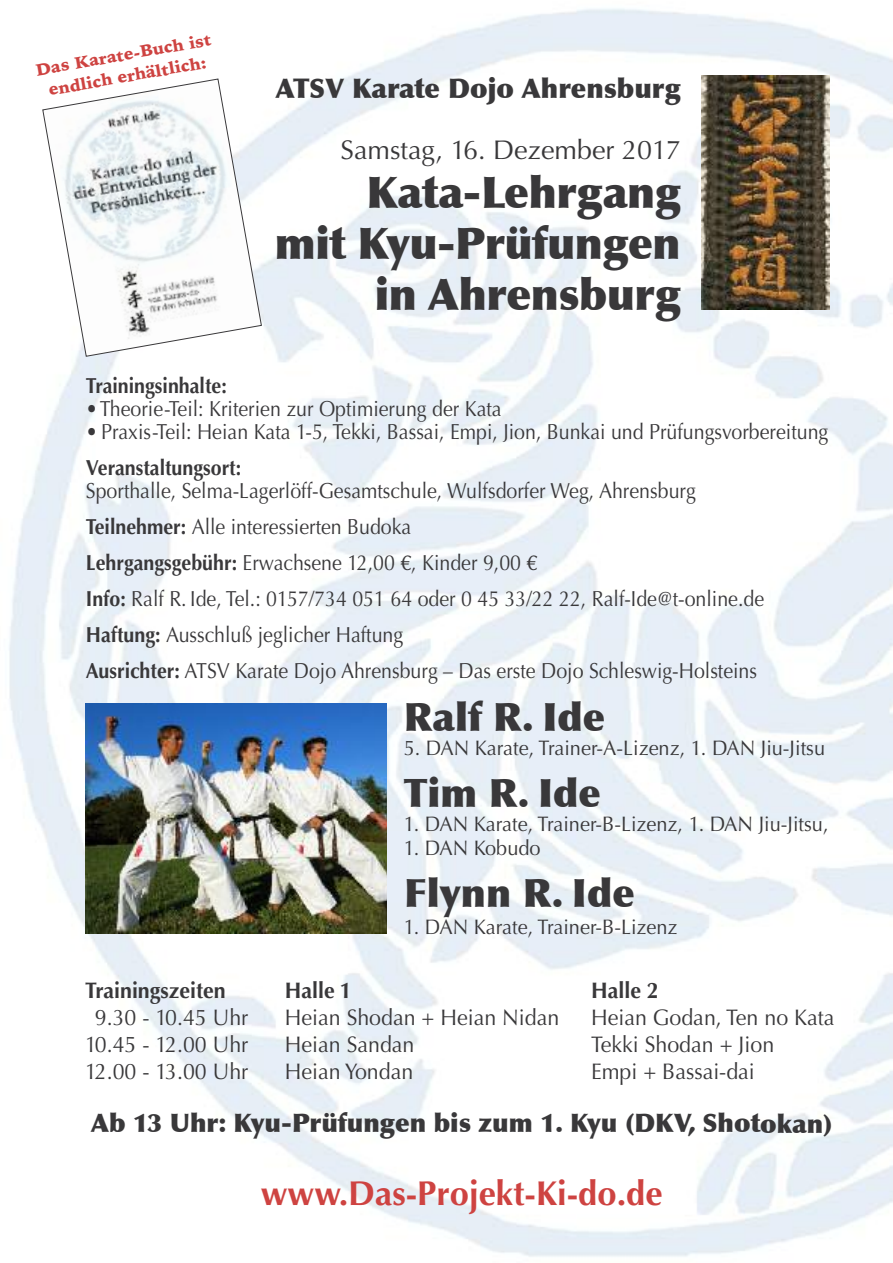
<style>
.page{position:relative;width:893px;height:1263px;background:#fff}
.page>*{position:absolute;margin:0;border:0;box-sizing:border-box;transform-origin:0 0}
.t1{font:900 43.5px/50.7px "Optima";letter-spacing:-.01em;color:#39383a;text-align:right}
.t2{font:900 39px "Optima";color:#39383a}
.t3{font:700 34.5px "Optima";color:#ce4341}
.t4{font:900 27px "Optima";color:#39383a}
.t5{font:27px "Optima";color:#39383a}
.t6{font:900 25.5px "Optima";color:#39383a}
.t7{font:22.5px "Optima";color:#39383a;scale:.95 1}
.t8{font:700 22.5px "Optima";color:#39383a;scale:.95 1}
.t9{font:21.75px/36px "Optima";color:#39383a;scale:.9 1}
.t10{font:700 21.75px "Optima";color:#39383a;scale:.9 1}
.t11{font:21px "Optima";color:#39383a;scale:.95 1}
.t12{font:900 16.5px/21.6px "Iowan Old Style";color:#ce4341;text-align:center}
.s1{font-weight:700}
</style>
<div class="page">
<img style="left:9px;top:8px;width:884px;height:1249px">
<img style="left:701px;top:75px;width:128px;height:235px">
<svg style="left:42px;top:78px;width:220px;height:279px"></svg>
<img style="left:86px;top:704px;width:301px;height:230px">
<p class="t12" style="left:34px;top:59px;width:179px;rotate:-10deg">Das Karate-Buch ist endlich erhältlich:</p>
<p class="t4" style="left:275px;top:72px;width:407px">ATSV Karate Dojo Ahrensburg</p>
<p class="t5" style="left:341px;top:134px;width:342px">Samstag, 16. Dezember 2017</p>
<h1 class="t1" style="left:275px;top:168px;width:408px">Kata-Lehrgang<br>mit Kyu-Prüfungen in Ahrensburg</h1>
<p class="t10" style="left:86px;top:373px;width:158px">Trainingsinhalte:</p>
<p class="t9" style="left:86px;top:391px;width:464px">•Theorie-Teil: Kriterien zur Optimierung der Kata</p>
<p class="t9" style="left:86px;top:414px;width:826px">• Praxis-Teil: Heian Kata 1-5, Tekki, Bassai, Empi, Jion, Bunkai und Prüfungsvorbereitung</p>
<p class="t10" style="left:86px;top:455px;width:174px">Veranstaltungsort:</p>
<p class="t9" style="left:86px;top:473px;width:755px">Sporthalle, Selma-Lagerlöff-Gesamtschule, Wulfsdorfer Weg, Ahrensburg <span class="s1">Teilnehmer:</span> Alle interessierten Budoka<br><span class="s1">Lehrgangsgebühr:</span> Erwachsene 12,00 €, Kinder 9,00 €<br><span class="s1">Info:</span> Ralf R. Ide, Tel.: 0157/734 051 64 oder 0 45 33/22 22, Ralf-Ide@t-online.de <span class="s1">Haftung:</span> Ausschluß jeglicher Haftung<br><span class="s1">Ausrichter:</span> ATSV Karate Dojo Ahrensburg – Das erste Dojo Schleswig-Holsteins</p>
<h2 class="t2" style="left:404px;top:693px;width:203px">Ralf R. Ide</h2>
<p class="t11" style="left:404px;top:736px;width:445px">5. DAN Karate, Trainer-A-Lizenz, 1. DAN Jiu-Jitsu</p>
<h2 class="t2" style="left:404px;top:769px;width:199px">Tim R. Ide</h2>
<p class="t11" style="left:404px;top:812px;width:449px">1. DAN Karate, Trainer-B-Lizenz, 1. DAN Jiu-Jitsu,</p>
<p class="t11" style="left:404px;top:836px;width:146px">1. DAN Kobudo</p>
<h2 class="t2" style="left:404px;top:869px;width:233px">Flynn R. Ide</h2>
<p class="t11" style="left:404px;top:915px;width:290px">1. DAN Karate, Trainer-B-Lizenz</p>
<p class="t8" style="left:85px;top:977px;width:150px">Trainingszeiten</p>
<p class="t8" style="left:285px;top:977px;width:72px">Halle 1</p>
<p class="t8" style="left:591px;top:977px;width:73px">Halle 2</p>
<p class="t7" style="left:95px;top:1004px;width:163px">9.30 - 10.45 Uhr</p>
<p class="t7" style="left:285px;top:1004px;width:290px">Heian Shodan + Heian Nidan</p>
<p class="t7" style="left:591px;top:1004px;width:258px">Heian Godan, Ten no Kata</p>
<p class="t7" style="left:85px;top:1031px;width:173px">10.45 - 12.00 Uhr</p>
<p class="t7" style="left:285px;top:1031px;width:138px">Heian Sandan</p>
<p class="t7" style="left:591px;top:1031px;width:194px">Tekki Shodan + Jion</p>
<p class="t7" style="left:85px;top:1058px;width:173px">12.00 - 13.00 Uhr</p>
<p class="t7" style="left:285px;top:1058px;width:137px">Heian Yondan</p>
<p class="t7" style="left:591px;top:1058px;width:174px">Empi + Bassai-dai</p>
<p class="t6" style="left:91px;top:1108px;width:743px">Ab 13 Uhr: Kyu-Prüfungen bis zum 1. Kyu (DKV, Shotokan)</p>
<h3 class="t3" style="left:261px;top:1173px;width:403px">www.Das-Projekt-Ki-do.de</h3>
</div>
